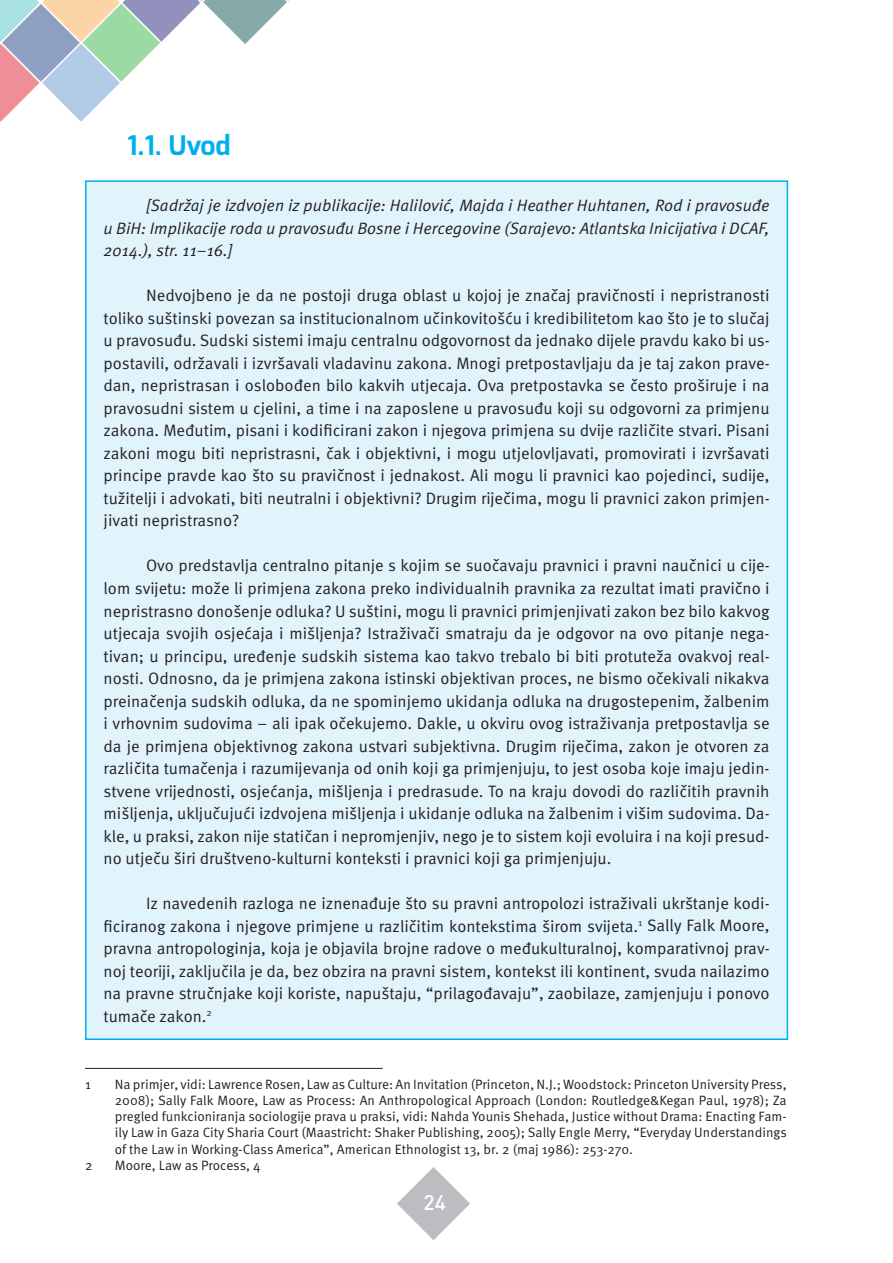
<style>
.page{position:relative;width:893px;height:1263px;background:#fff}
.page>*{position:absolute;margin:0;border:0;box-sizing:border-box;transform-origin:0 0}
.t1{font:700 27px "Exo";color:#00aeef}
.t2{font:500 21px "DIN Pro";color:#fff}
.t3{font:16.5px/22.5px "Meta Pro";color:#231f20;text-align:justify}
.t4{font:italic 16.5px/22.5px "Meta Pro";color:#231f20;text-align:justify}
.t5{font:13.5px/16.2px "Meta Pro";color:#231f20;text-align:justify}
</style>
<div class="page">
<svg style="left:397px;top:1167px;width:73px;height:73px"></svg>
<img style="left:0;top:0;width:289px;height:122px">
<div style="left:86px;top:181px;width:701px;height:858px;background:#e1f4fc"></div>
<hr style="left:85px;top:1068px;width:298px;height:1px;background:#231f20">
<h1 class="t1" style="left:128px;top:128px;width:105px">1.1. Uvod</h1>
<p class="t4" style="left:104px;top:195px;width:668px;text-indent:43px">[Sadržaj je izdvojen iz publikacije: Halilović, Majda i Heather Huhtanen, Rod i pravosuđe u BiH: Implikacije roda u pravosuđu Bosne i Hercegovine (Sarajevo: Atlantska Inicijativa i DCAF, 2014.), str. 11–16.]</p>
<p class="t3" style="left:104px;top:285px;width:668px;text-indent:43px">Nedvojbeno je da ne postoji druga oblast u kojoj je značaj pravičnosti i nepristranosti toliko suštinski povezan sa institucionalnom učinkovitošću i kredibilitetom kao što je to slučaj u pravosuđu. Sudski sistemi imaju centralnu odgovornost da jednako dijele pravdu kako bi us&shy;postavili, održavali i izvršavali vladavinu zakona. Mnogi pretpostavljaju da je taj zakon prave&shy;dan, nepristrasan i oslobođen bilo kakvih utjecaja. Ova pretpostavka se često proširuje i na pravosudni sistem u cjelini, a time i na zaposlene u pravosuđu koji su odgovorni za primjenu zakona. Međutim, pisani i kodificirani zakon i njegova primjena su dvije različite stvari. Pisani zakoni mogu biti nepristrasni, čak i objektivni, i mogu utjelovljavati, promovirati i izvršavati principe pravde kao što su pravičnost i jednakost. Ali mogu li pravnici kao pojedinci, sudije, tužitelji i advokati, biti neutralni i objektivni? Drugim riječima, mogu li pravnici zakon primjen&shy;jivati nepristrasno?</p>
<p class="t3" style="left:104px;top:555px;width:668px;text-indent:43px">Ovo predstavlja centralno pitanje s kojim se suočavaju pravnici i pravni naučnici u cije&shy;lom svijetu: može li primjena zakona preko individualnih pravnika za rezultat imati pravično i nepristrasno donošenje odluka? U suštini, mogu li pravnici primjenjivati zakon bez bilo kakvog utjecaja svojih osjećaja i mišljenja? Istraživači smatraju da je odgovor na ovo pitanje nega&shy;tivan; u principu, uređenje sudskih sistema kao takvo trebalo bi biti protuteža ovakvoj real&shy;nosti. Odnosno, da je primjena zakona istinski objektivan proces, ne bismo očekivali nikakva preinačenja sudskih odluka, da ne spominjemo ukidanja odluka na drugostepenim, žalbenim i vrhovnim sudovima – ali ipak očekujemo. Dakle, u okviru ovog istraživanja pretpostavlja se da je primjena objektivnog zakona ustvari subjektivna. Drugim riječima, zakon je otvoren za različita tumačenja i razumijevanja od onih koji ga primjenjuju, to jest osoba koje imaju jedin&shy;stvene vrijednosti, osjećanja, mišljenja i predrasude. To na kraju dovodi do različitih pravnih mišljenja, uključujući izdvojena mišljenja i ukidanje odluka na žalbenim i višim sudovima. Da&shy;kle, u praksi, zakon nije statičan i nepromjenjiv, nego je to sistem koji evoluira i na koji presud&shy;no utječu širi društveno-kulturni konteksti i pravnici koji ga primjenjuju.</p>
<p class="t3" style="left:104px;top:893px;width:668px;text-indent:43px">Iz navedenih razloga ne iznenađuje što su pravni antropolozi istraživali ukrštanje kodi&shy;ficiranog zakona i njegove primjene u različitim kontekstima širom svijeta.<sup>1</sup> Sally Falk Moore, pravna antropologinja, koja je objavila brojne radove o međukulturalnoj, komparativnoj prav&shy;noj teoriji, zaključila je da, bez obzira na pravni sistem, kontekst ili kontinent, svuda nailazimo na pravne stručnjake koji koriste, napuštaju, “prilagođavaju”, zaobilaze, zamjenjuju i ponovo tumače zakon.<sup>2</sup></p>
<p class="t5" style="left:85px;top:1076px;width:7px">1</p>
<p class="t5" style="left:115px;top:1076px;width:673px">Na primjer, vidi: Lawrence Rosen, Law as Culture: An Invitation (Princeton, N.J.; Woodstock: Princeton University Press, 2008); Sally Falk Moore, Law as Process: An Anthropological Approach (London: Routledge&amp;Kegan Paul, 1978); Za pregled funkcioniranja sociologije prava u praksi, vidi: Nahda Younis Shehada, Justice without Drama: Enacting Fam&shy;ily Law in Gaza City Sharia Court (Maastricht: Shaker Publishing, 2005); Sally Engle Merry, “Everyday Understandings of the Law in Working-Class America”, American Ethnologist 13, br. 2 (maj 1986): 253-270.</p>
<p class="t5" style="left:85px;top:1157px;width:9px">2</p>
<p class="t5" style="left:115px;top:1157px;width:147px">Moore, Law as Process, 4</p>
<p class="t2" style="left:424px;top:1188px;width:24px">24</p>
</div>
